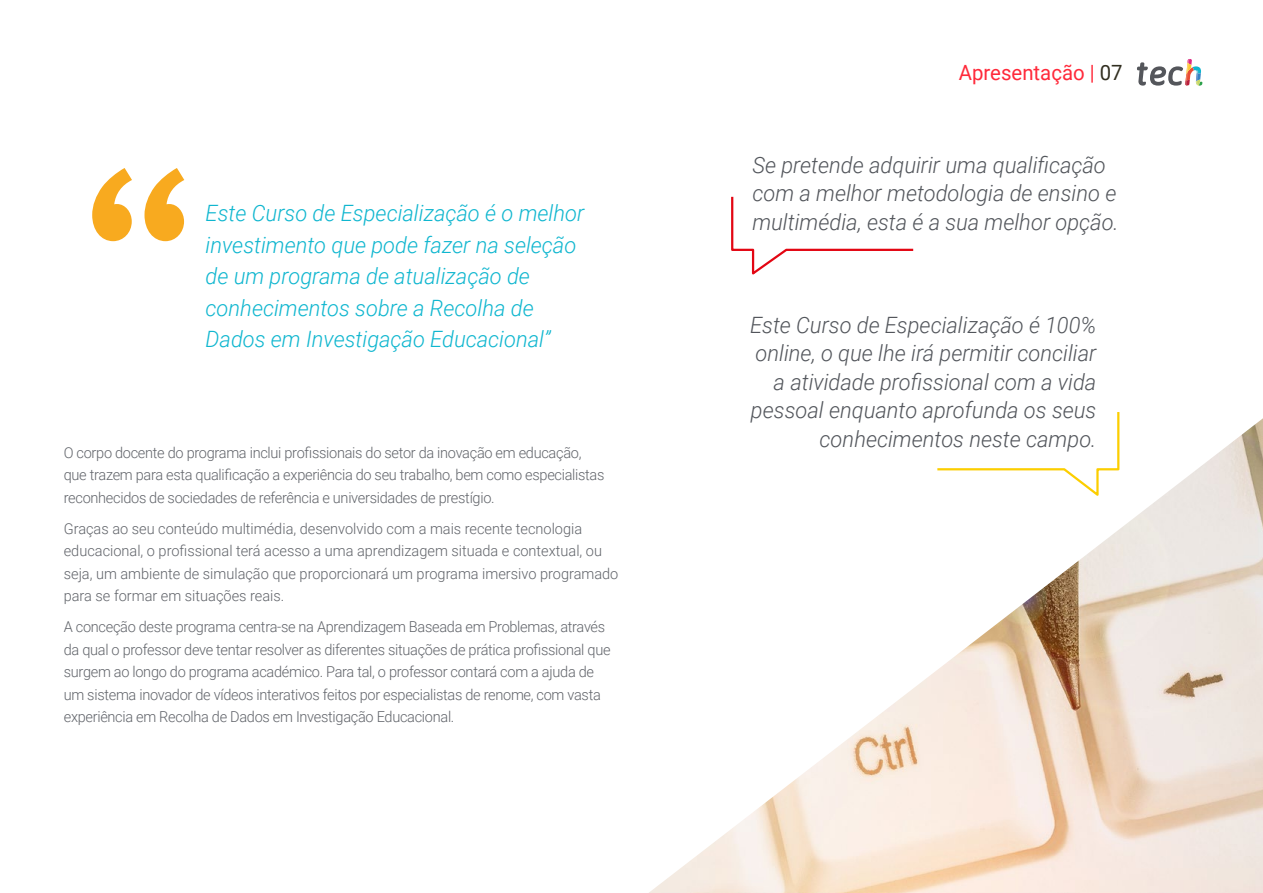
<style>
.page{position:relative;width:1263px;height:893px;background:#fff}
.page>*{position:absolute;margin:0;border:0;box-sizing:border-box;transform-origin:0 0}
.t1{font:italic 300 22.5px/28.5px "Roboto";color:#52555b;text-align:right}
.t2{font:italic 300 22.5px/31.5px "Roboto";color:#0fb6cf}
.t3{font:21px "Roboto";color:#ff293a}
.t4{font:300 15px/22.5px "Roboto";letter-spacing:-.02em;color:#61646a}
.t5{font:300 15px/22.5px "Roboto";color:#61646a}
.s1{color:#312e20}
</style>
<div class="page">
<img style="left:649px;top:418px;width:614px;height:475px">
<svg style="left:1137px;top:59px;width:65px;height:27px"></svg>
<svg style="left:92px;top:168px;width:92px;height:73px"></svg>
<svg style="left:935px;top:412px;width:185px;height:87px"></svg>
<svg style="left:731px;top:196px;width:183px;height:79px"></svg>
<h1 class="t2" style="left:206px;top:197px;width:380px">Este Curso de Especialização é o melhor investimento que pode fazer na seleção de um programa de atualização de conhecimentos sobre a Recolha de Dados em Investigação Educacional”</h1>
<p class="t4" style="left:64px;top:441px;width:542px">O corpo docente do programa inclui profissionais do setor da inovação em educação, que trazem para esta qualificação a experiência do seu trabalho, bem como especialistas reconhecidos de sociedades de referência e universidades de prestígio.</p>
<p class="t5" style="left:64px;top:517px;width:556px">Graças ao seu conteúdo multimédia, desenvolvido com a mais recente tecnologia educacional, o profissional terá acesso a uma aprendizagem situada e contextual, ou seja, um ambiente de simulação que proporcionará um programa imersivo programado para se formar em situações reais.</p>
<p class="t4" style="left:64px;top:615px;width:548px">A conceção deste programa centra-se na Aprendizagem Baseada em Problemas, através da qual o professor deve tentar resolver as diferentes situações de prática profissional que surgem ao longo do programa académico. Para tal, o professor contará com a ajuda de um sistema inovador de vídeos interativos feitos por especialistas de renome, com vasta experiência em Recolha de Dados em Investigação Educacional.</p>
<h2 class="t3" style="left:959px;top:57px;width:165px">Apresentação | <span class="s1">07</span></h2>
<h1 class="t1" style="left:752px;top:150px;width:368px;text-align:left">Se pretende adquirir uma qualificação com a melhor metodologia de ensino e multimédia, esta é a sua melhor opção.</h1>
<h1 class="t1" style="left:750px;top:310px;width:348px">Este Curso de Especialização é 100% online, o que lhe irá permitir conciliar a atividade profissional com a vida pessoal enquanto aprofunda os seus conhecimentos neste campo.</h1>
</div>
